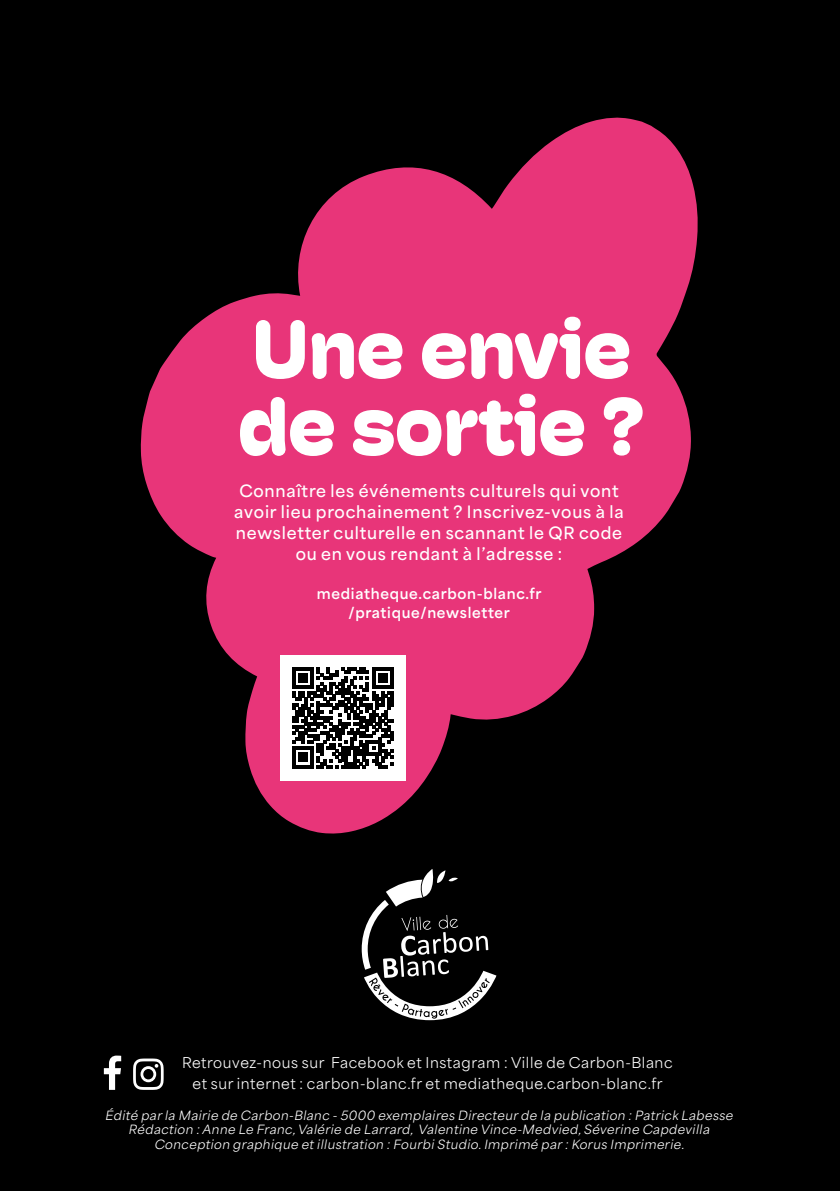
<style>
.page{position:relative;width:840px;height:1191px;background:#fff}
.page>*{position:absolute;margin:0;border:0;box-sizing:border-box;transform-origin:0 0}
.t1{font:900 82.6px/77px "Hoss Round";letter-spacing:-.02em;color:#fff}
.t2{font:600 16px/21px "Area Normal";letter-spacing:.05em;color:#fff;text-align:center}
.t3{font:14px/21px "Area Normal";letter-spacing:.045em;color:#fff;text-align:center}
.t4{font:700 14px/19.4px "Area Normal";letter-spacing:.05em;color:#fff;text-align:center}
.t5{font:italic 12px/14.4px "Area Normal";letter-spacing:.045em;color:#fff;text-align:center}
</style>
<div class="page">
<div style="left:0;top:0;width:839px;height:1191px;background:#000"></div>
<svg style="left:361px;top:869px;width:135px;height:151px"></svg>
<svg style="left:141px;top:117px;width:557px;height:717px;fill:#e83579"></svg>
<svg style="left:104px;top:1055px;width:17px;height:34px"></svg>
<svg style="left:133px;top:1058px;width:30px;height:31px"></svg>
<div style="left:280px;top:655px;width:125px;height:125px;background:#fff"></div>
<svg style="left:292px;top:667px;width:101px;height:101px"></svg>
<h1 class="t1" style="left:237px;top:311px;width:409px">Une envie de sortie ?</h1>
<h2 class="t2" style="left:234px;top:479px;width:390px">Connaître les événements culturels qui vont avoir lieu prochainement ? Inscrivez-vous à la newsletter culturelle en scannant le QR code ou en vous rendant à l’adresse :</h2>
<p class="t4" style="left:317px;top:582px;width:226px">mediatheque.carbon-blanc.fr /pratique/newsletter</p>
<p class="t3" style="left:182px;top:1050px;width:492px">Retrouvez-nous sur Facebook et Instagram : Ville de Carbon-Blanc et sur internet : carbon-blanc.fr et mediatheque.carbon-blanc.fr</p>
<p class="t5" style="left:105px;top:1106px;width:629px">Édité par la Mairie de Carbon-Blanc - 5000 exemplaires Directeur de la publication : Patrick Labesse<br>Rédaction : Anne Le Franc, Valérie de Larrard, Valentine Vince-Medvied, Séverine Capdevilla<br>Conception graphique et illustration : Fourbi Studio. Imprimé par : Korus Imprimerie.</p>
</div>
